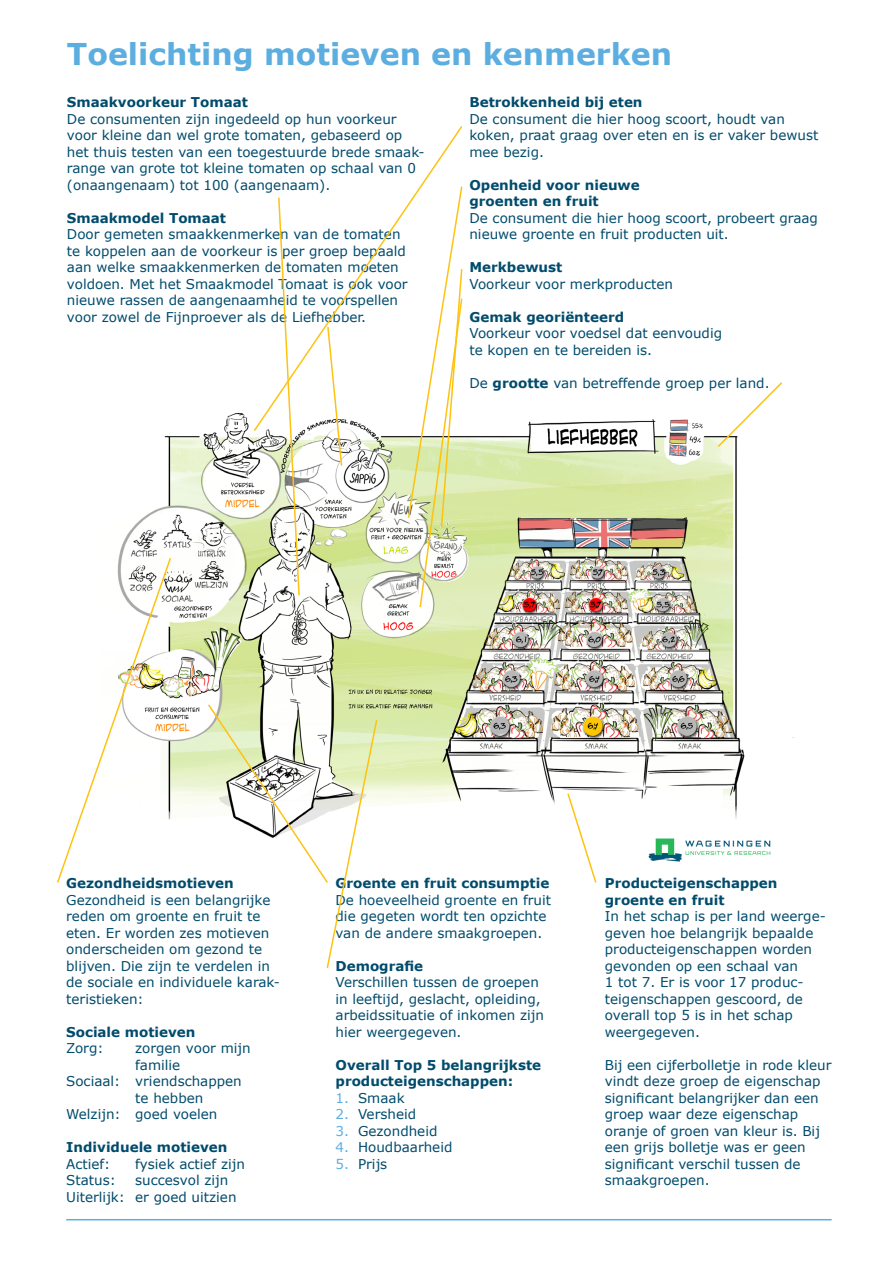
<style>
.page{position:relative;width:893px;height:1263px;background:#fff}
.page>*{position:absolute;margin:0;border:0;box-sizing:border-box;transform-origin:0 0}
.t1{font:700 30px "Verdana";color:#5daee0}
.t2{font:13.5px/16.5px "Verdana";color:#004b6c}
.t3{font:700 13.5px/16.5px "Verdana";color:#004b6c}
.s1{font-weight:700}
.s2{font-weight:400}
.s3{color:#5daee0}
</style>
<div class="page">
<hr style="left:66px;top:1219px;width:766px;height:1px;background:#5daee0">
<img style="left:119px;top:412px;width:675px;height:450px">
<svg style="left:716px;top:382px;width:68px;height:67px"></svg>
<svg style="left:252px;top:126px;width:212px;height:307px"></svg>
<svg style="left:57px;top:556px;width:115px;height:327px"></svg>
<svg style="left:207px;top:703px;width:171px;height:265px"></svg>
<svg style="left:566px;top:792px;width:32px;height:91px"></svg>
<svg style="left:407px;top:185px;width:56px;height:424px"></svg>
<svg style="left:277px;top:196px;width:24px;height:401px"></svg>
<svg style="left:326px;top:325px;width:17px;height:142px"></svg>
<p class="t1" style="left:67px;top:33px;width:607px">Toelichting motieven en kenmerken</p>
<p class="t2" style="left:67px;top:94px;width:359px"><span class="s1">Smaakvoorkeur Tomaat<br></span>De consumenten zijn ingedeeld op hun voorkeur voor kleine dan wel grote tomaten, gebaseerd op het thuis testen van een toegestuurde brede smaak&shy;range van grote tot kleine tomaten op schaal van 0 (onaangenaam) tot 100 (aangenaam).</p>
<p class="t2" style="left:67px;top:210px;width:342px"><span class="s1">Smaakmodel Tomaat<br></span>Door gemeten smaakkenmerken van de tomaten te koppelen aan de voorkeur is per groep bepaald aan welke smaakkenmerken de tomaten moeten voldoen. Met het Smaakmodel Tomaat is ook voor nieuwe rassen de aangenaamheid te voorspellen voor zowel de Fijnproever als de Liefhebber.</p>
<p class="t2" style="left:469px;top:94px;width:350px"><span class="s1">Betrokkenheid bij eten<br></span>De consument die hier hoog scoort, houdt van koken, praat graag over eten en is er vaker bewust mee bezig.</p>
<p class="t2" style="left:469px;top:176px;width:350px"><span class="s1">Openheid voor nieuwe<br>groenten en fruit<br></span>De consument die hier hoog scoort, probeert graag nieuwe groente en fruit producten uit.</p>
<p class="t2" style="left:469px;top:259px;width:205px"><span class="s1">Merkbewust<br></span>Voorkeur voor merkproducten</p>
<p class="t2" style="left:469px;top:308px;width:254px"><span class="s1">Gemak georiënteerd<br></span>Voorkeur voor voedsel dat eenvoudig te kopen en te bereiden is.</p>
<p class="t2" style="left:469px;top:374px;width:302px">De <span class="s1">grootte</span> van betreffende groep per land.</p>
<p class="t2" style="left:66px;top:875px;width:215px"><span class="s1">Gezondheidsmotieven<br></span>Gezondheid is een belangrijke reden om groente en fruit te eten. Er worden zes motieven onderscheiden om gezond te blijven. Die zijn te verdelen in de sociale en individuele karak&shy;teristieken:</p>
<p class="t3" style="left:66px;top:1023px;width:131px">Sociale motieven<br><span class="s2">Zorg:</span></p>
<p class="t2" style="left:135px;top:1040px;width:117px">zorgen voor mijn</p>
<p class="t2" style="left:135px;top:1056px;width:47px">familie</p>
<p class="t2" style="left:66px;top:1073px;width:177px">Sociaal: vriendschappen</p>
<p class="t2" style="left:135px;top:1089px;width:70px">te hebben</p>
<p class="t2" style="left:66px;top:1106px;width:153px">Welzijn: goed voelen</p>
<p class="t3" style="left:66px;top:1139px;width:163px">Individuele motieven<br><span class="s2">Actief:</span></p>
<p class="t2" style="left:135px;top:1155px;width:111px">fysiek actief zijn</p>
<p class="t2" style="left:66px;top:1172px;width:172px;text-indent:69px">succesvol zijn<br>Uiterlijk: er goed uitzien</p>
<p class="t2" style="left:66px;top:1172px;width:51px">Status:</p>
<p class="t2" style="left:336px;top:875px;width:217px"><span class="s1">Groente en fruit consumptie<br></span>De hoeveelheid groente en fruit die gegeten wordt ten opzichte van de andere smaakgroepen.</p>
<p class="t2" style="left:336px;top:957px;width:210px"><span class="s1">Demografie<br></span>Verschillen tussen de groepen in leeftijd, geslacht, opleiding, arbeidssituatie of inkomen zijn hier weergegeven.</p>
<p class="t3" style="left:336px;top:1056px;width:207px">Overall Top 5 belangrijkste producteigenschappen:</p>
<p class="t2" style="left:336px;top:1089px;width:71px"><span class="s3">1.</span> Smaak</p>
<p class="t2" style="left:336px;top:1106px;width:82px"><span class="s3">2.</span> Versheid</p>
<p class="t2" style="left:336px;top:1122px;width:103px"><span class="s3">3.</span> Gezondheid</p>
<p class="t2" style="left:336px;top:1139px;width:118px"><span class="s3">4.</span> Houdbaarheid</p>
<p class="t2" style="left:336px;top:1155px;width:53px"><span class="s3">5.</span> Prijs</p>
<p class="t2" style="left:605px;top:875px;width:222px"><span class="s1">Producteigenschappen groente en fruit<br></span>In het schap is per land weerge&shy;geven hoe belangrijk bepaalde producteigenschappen worden gevonden op een schaal van<br>1 tot 7. Er is voor 17 produc&shy;teigenschappen gescoord, de overall top 5 is in het schap weergegeven.</p>
<p class="t2" style="left:605px;top:1056px;width:228px">Bij een cijferbolletje in rode kleur vindt deze groep de eigenschap significant belangrijker dan een groep waar deze eigenschap oranje of groen van kleur is. Bij een grijs bolletje was er geen significant verschil tussen de smaakgroepen.</p>
</div>
